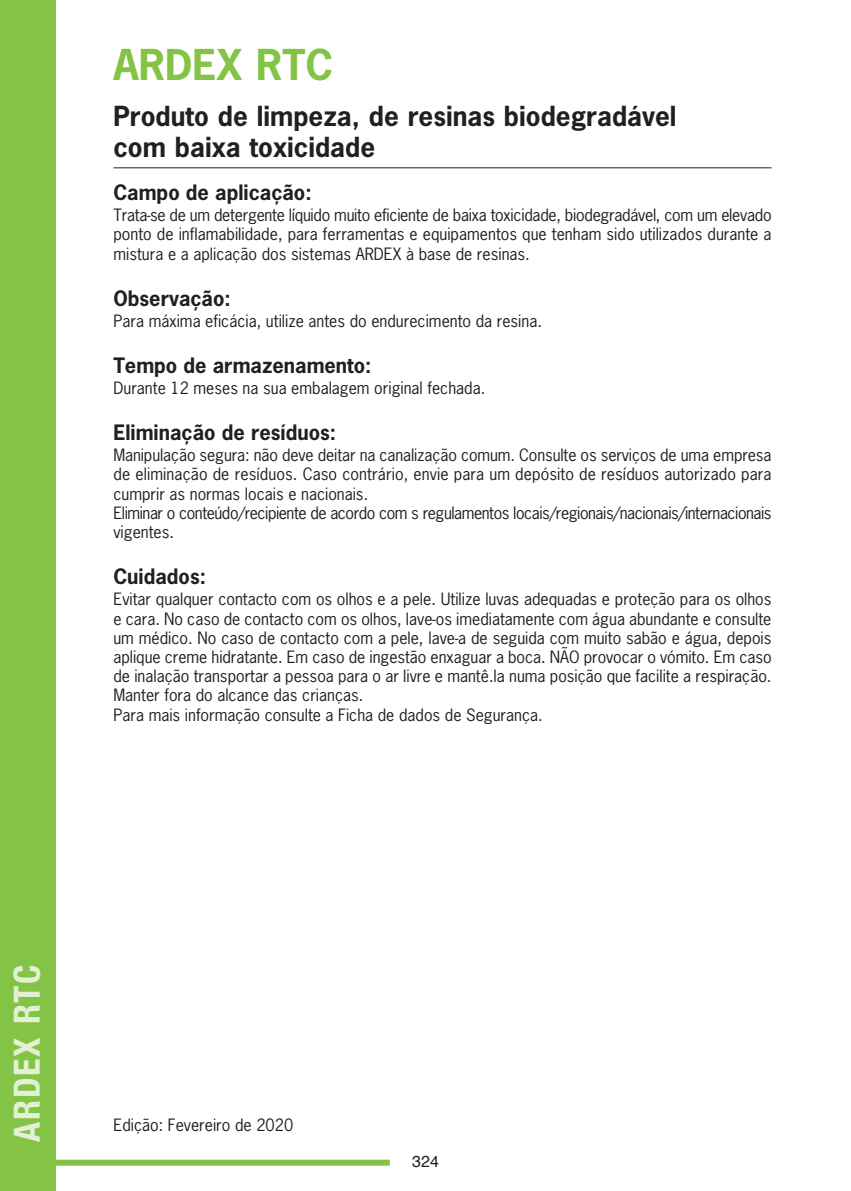
<style>
.page{position:relative;width:851px;height:1191px;background:#fff}
.page>*{position:absolute;margin:0;border:0;box-sizing:border-box;transform-origin:0 0}
.t1{font:700 40px "News Gothic Std";color:#83c447}
.t2{font:700 condensed 36px "Helvetica Neue";letter-spacing:.05em;color:#e3f0d5}
.t3{font:700 26px "News Gothic Std";color:#231f20}
.t4{font:700 20px "News Gothic Std";color:#231f20}
.t5{font:16px/19.2px "News Gothic Std";color:#231f20;text-align:justify}
.t6{font:16px/19.2px "News Gothic Std";letter-spacing:-.025em;color:#231f20}
.t7{font:16px "Helvetica";color:#231f20}
</style>
<div class="page">
<hr style="left:113px;top:167px;width:658px;height:1px;background:#231f20">
<div style="left:0;top:0;width:55px;height:1190px;background:#83c447"></div>
<div style="left:0;top:1159px;width:390px;height:6px;background:#83c447"></div>
<p class="t1" style="left:113px;top:49px;width:221px">ARDEX RTC</p>
<p class="t3" style="left:113px;top:106px;width:564px">Produto de limpeza, de resinas biodegradável</p>
<p class="t3" style="left:113px;top:137px;width:263px">com baixa toxicidade</p>
<p class="t4" style="left:113px;top:185px;width:200px">Campo de aplicação:</p>
<p class="t5" style="left:113px;top:207px;width:659px">Trata-se de um detergente líquido muito eficiente de baixa toxicidade, biodegradável, com um elevado ponto de inflamabilidade, para ferramentas e equipamentos que tenham sido utilizados durante a mistura e a aplicação dos sistemas ARDEX à base de resinas.</p>
<p class="t4" style="left:113px;top:290px;width:119px">Observação:</p>
<p class="t5" style="left:113px;top:312px;width:430px">Para máxima eficácia, utilize antes do endurecimento da resina.</p>
<p class="t4" style="left:113px;top:357px;width:259px">Tempo de armazenamento:</p>
<p class="t5" style="left:113px;top:380px;width:373px">Durante 12 meses na sua embalagem original fechada.</p>
<p class="t4" style="left:113px;top:425px;width:224px">Eliminação de resíduos:</p>
<p class="t5" style="left:113px;top:447px;width:659px">Manipulação segura: não deve deitar na canalização comum. Consulte os serviços de uma empresa de eliminação de resíduos. Caso contrário, envie para um depósito de resíduos autorizado para cumprir as normas locais e nacionais.</p>
<p class="t6" style="left:113px;top:504px;width:659px">Eliminar o conteúdo/recipiente de acordo com s regulamentos locais/regionais/nacionais/internacionais vigentes.</p>
<p class="t4" style="left:113px;top:569px;width:94px">Cuidados:</p>
<p class="t5" style="left:113px;top:591px;width:659px">Evitar qualquer contacto com os olhos e a pele. Utilize luvas adequadas e proteção para os olhos e cara. No caso de contacto com os olhos, lave-os imediatamente com água abundante e consulte um médico. No caso de contacto com a pele, lave-a de seguida com muito sabão e água, depois aplique creme hidratante. Em caso de ingestão enxaguar a boca. NÃO provocar o vómito. Em caso de inalação transportar a pessoa para o ar livre e mantê.la numa posição que facilite a respiração.</p>
<p class="t5" style="left:113px;top:687px;width:251px">Manter fora do alcance das crianças.</p>
<p class="t5" style="left:113px;top:706px;width:430px">Para mais informação consulte a Ficha de dados de Segurança.</p>
<p class="t2" style="left:5px;top:1141px;width:178px;rotate:-90deg">ARDEX RTC</p>
<p class="t5" style="left:113px;top:1116px;width:181px">Edição: Fevereiro de 2020</p>
<p class="t7" style="left:412px;top:1155px;width:28px">324</p>
</div>
